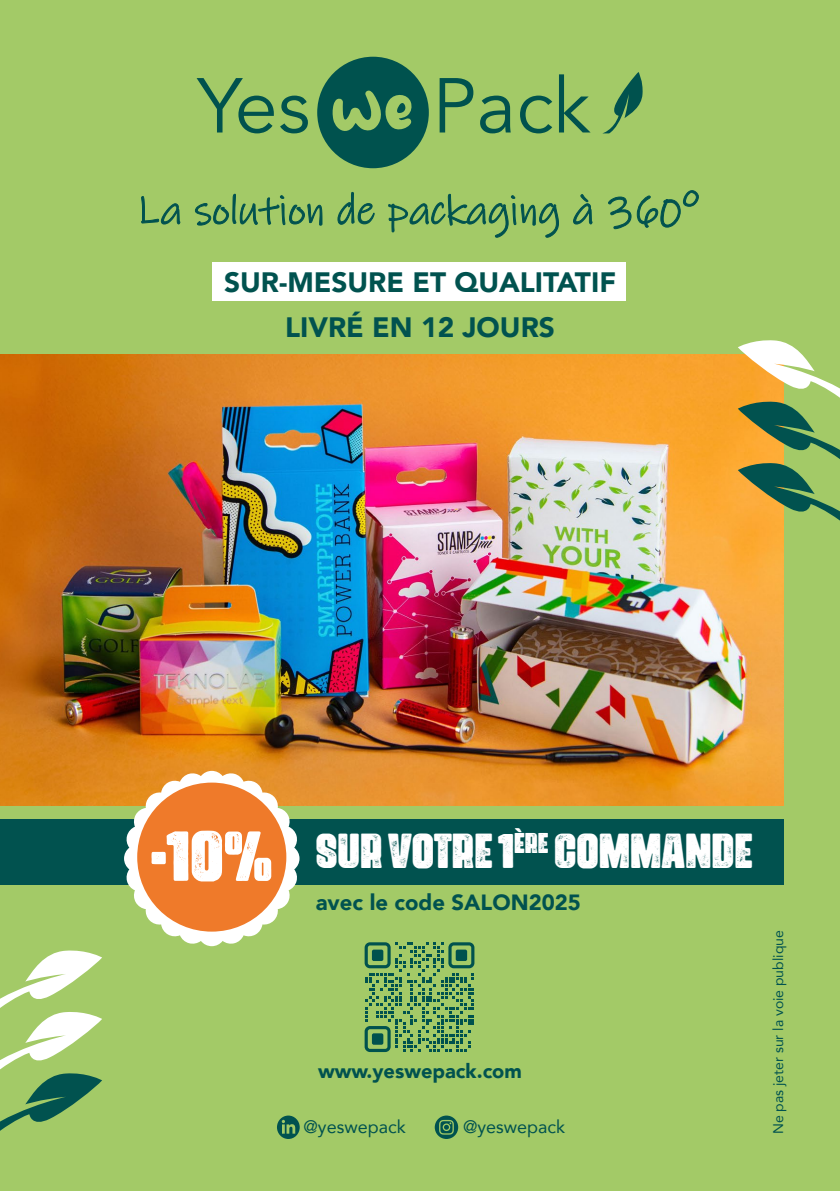
<style>
.page{position:relative;width:840px;height:1191px;background:#fff}
.page>*{position:absolute;margin:0;border:0;box-sizing:border-box;transform-origin:0 0}
.t1{font:64px "Urzeit Personal Use";color:#fff}
.t2{font:44px "Urzeit Personal Use";color:#fff}
.t3{font:900 28px/44.8px "Avenir";color:#01524f;text-align:center}
.t4{font:900 22px "Avenir";color:#01524f}
.t5{font:900 20px "Avenir";color:#01524f}
.t6{font:18px "Avenir";color:#01524f}
.t7{font:14px "Avenir";color:#01524f}
</style>
<div class="page">
<div style="left:0;top:0;width:839px;height:1191px;background:#a3ca67"></div>
<img style="left:0;top:355px;width:782px;height:450px">
<svg style="left:364px;top:942px;width:110px;height:110px"></svg>
<div style="left:372px;top:1033px;width:11px;height:11px;background:#00524e;border-radius:2px"></div>
<div style="left:212px;top:262px;width:413px;height:39px;background:#fff"></div>
<div style="left:0;top:819px;width:782px;height:66px;background:#01524f"></div>
<svg style="left:124px;top:771px;width:175px;height:175px"></svg>
<div style="left:137px;top:782px;width:149px;height:149px;background:#ef7a2a;border-radius:50%"></div>
<svg style="left:603px;top:72px;width:40px;height:61px"></svg>
<svg style="left:196px;top:78px;width:78px;height:55px"></svg>
<svg style="left:280px;top:96px;width:28px;height:37px"></svg>
<svg style="left:317px;top:57px;width:111px;height:111px"></svg>
<svg style="left:439px;top:78px;width:34px;height:54px"></svg>
<svg style="left:480px;top:96px;width:30px;height:37px"></svg>
<svg style="left:520px;top:96px;width:32px;height:37px"></svg>
<svg style="left:559px;top:74px;width:31px;height:58px"></svg>
<svg style="left:141px;top:190px;width:558px;height:48px"></svg>
<svg style="left:277px;top:1115px;width:22px;height:24px"></svg>
<svg style="left:434px;top:1115px;width:24px;height:24px"></svg>
<svg style="left:0;top:950px;width:102px;height:181px"></svg>
<svg style="left:737px;top:340px;width:102px;height:203px"></svg>
<p class="t3" style="left:224px;top:259px;width:393px">SUR-MESURE ET QUALITATIF<br>LIVRÉ EN 12 JOURS</p>
<h1 class="t1" style="left:151px;top:815px;width:123px">-10%</h1>
<h2 class="t2" style="left:315px;top:823px;width:438px">SUR VOTRE 1<sup>ÈRE</sup> COMMANDE</h2>
<p class="t4" style="left:315px;top:883px;width:266px">avec le code SALON2025</p>
<p class="t5" style="left:318px;top:1053px;width:205px">www.yeswepack.com</p>
<p class="t6" style="left:303px;top:1112px;width:104px">@yeswepack</p>
<p class="t6" style="left:463px;top:1112px;width:104px">@yeswepack</p>
<p class="t7" style="left:766px;top:1134px;width:205px;rotate:-90deg">Ne pas jeter sur la voie publique</p>
</div>
